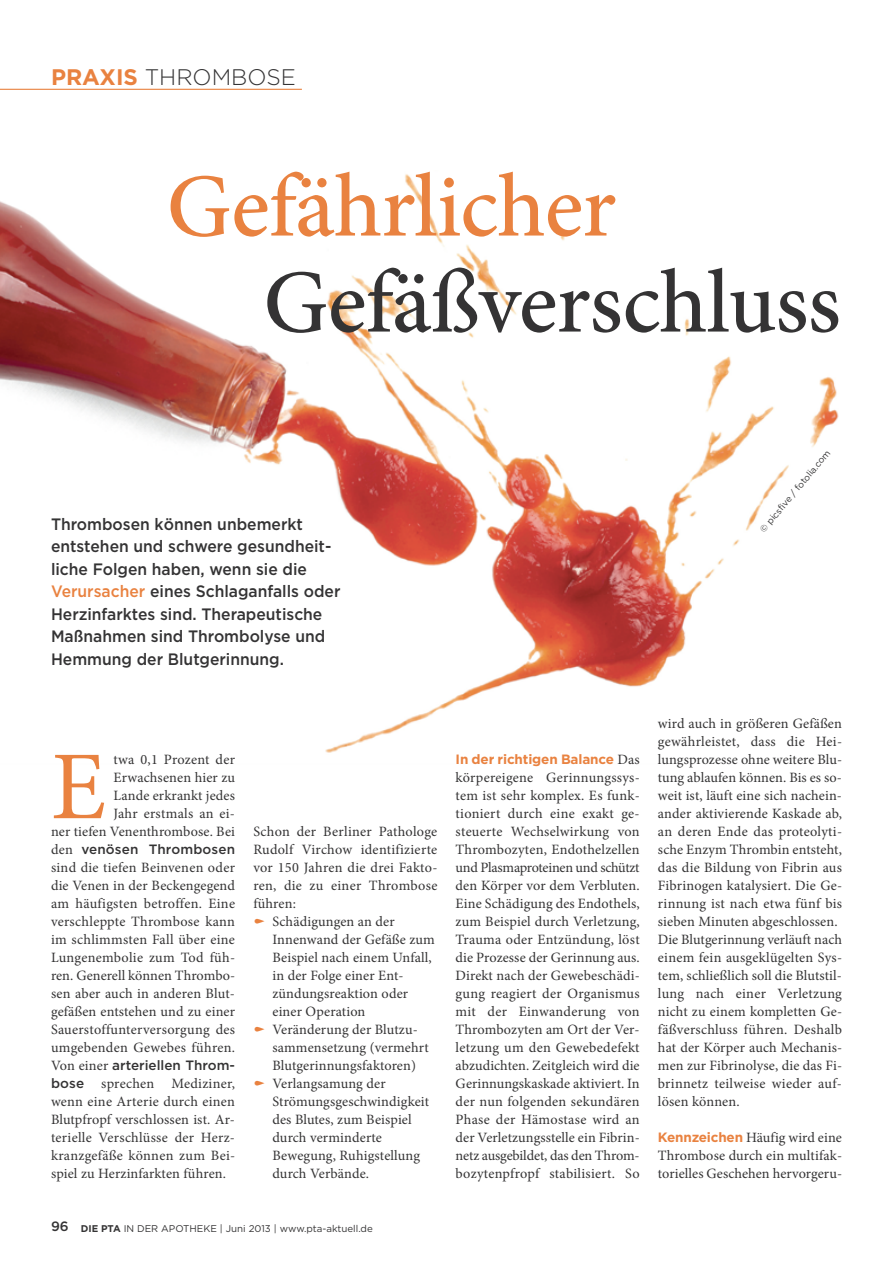
<style>
.page{position:relative;width:893px;height:1263px;background:#fff}
.page>*{position:absolute;margin:0;border:0;box-sizing:border-box;transform-origin:0 0}
.t1{font:97.35px "Minion Pro";color:#e98240}
.t2{font:500 90px "Minion Pro";letter-spacing:-.01em;color:#343334}
.t3{font:500 90px "Minion Pro";letter-spacing:-.01em;color:#e98240}
.t4{font:300 22.5px "Gotham";color:#343334}
.t5{font:500 16.5px/22.5px "Gotham";color:#343334;scale:.95 1}
.t6{font:14.25px/18px "Minion Pro";letter-spacing:.01em;color:#343334;text-align:justify}
.t7{font:500 13.5px "Gotham";color:#343334}
.t8{font:700 13.5px "Gotham";letter-spacing:-.01em;color:#e98240}
.t9{font:9.75px "Gotham";color:#343334}
.t10{font:9px "Gotham";color:#343334}
.s1{font-weight:700;color:#e98240}
.s2{color:#e98240}
.s3{font-family:"Minion Pro";font-weight:400;font-size:14.25px}
.s4{font-family:"Gotham";font-weight:500;font-size:13.5px}
.s5{font-weight:500;font-size:13.5px}
.s6{font-weight:700}
.s7{font-family:"Minion Pro";font-weight:400;font-size:14.25px;color:#343334}
.s8{font-family:"Gotham";font-weight:700;font-size:13.5px;color:#e98240}
</style>
<div class="page">
<img style="left:0;top:174px;width:839px;height:579px">
<hr style="left:0;top:89px;width:302px;height:1px;background:#e98240">
<h3 class="t4" style="left:51px;top:68px;width:246px"><span class="s1">PRAXIS</span> THROMBOSE</h3>
<h2 class="t3" style="left:167px;top:152px;width:451px">Gefährlicher</h2>
<h2 class="t2" style="left:263px;top:248px;width:579px">Gefäßverschluss</h2>
<p class="t5" style="left:51px;top:514px;width:306px">Thrombosen können unbemerkt entstehen und schwere gesundheit&shy;liche Folgen haben, wenn sie die <span class="s2">Verursacher</span> eines Schlaganfalls oder Herzinfarktes sind. Therapeutische Maßnahmen sind Thrombolyse und Hemmung der Blutgerinnung.</p>
<p class="t10" style="left:759px;top:528px;width:105px;rotate:-50deg">© picsfive / fotolia.com</p>
<p class="t6" style="left:51px;top:752px;width:186px;text-align:right">twa 0,1 Prozent der<br>Erwachsenen hier zu<br>Lande erkrankt jedes<br>Jahr erstmals an ei-<br>ner tiefen Venenthrombose. Bei</p>
<p class="t7" style="left:51px;top:844px;width:186px"><span class="s3">den</span> venösen Thrombosen</p>
<p class="t6" style="left:51px;top:860px;width:186px">sind die tiefen Beinvenen oder die Venen in der Beckengegend am häufigsten betroffen. Eine verschleppte Thrombose kann im schlimmsten Fall über eine Lungenembolie zum Tod füh&shy;ren. Generell können Thrombo&shy;sen aber auch in anderen Blut&shy;gefäßen entstehen und zu einer Sauerstoffunterversorgung des umgebenden Gewebes führen.</p>
<p class="t7" style="left:51px;top:1060px;width:185px"><span class="s3">Von einer</span> arteriellen Throm-</p>
<p class="t6" style="left:51px;top:1076px;width:186px"><span class="s4">bose</span> sprechen Mediziner, wenn eine Arterie durch einen Blutpfropf verschlossen ist. Ar&shy;terielle Verschlüsse der Herz&shy;kranzgefäße können zum Bei&shy;spiel zu Herzinfarkten führen.</p>
<h1 class="t1" style="left:51px;top:749px;width:57px">E</h1>
<p class="t6" style="left:253px;top:824px;width:186px">Schon der Berliner Pathologe</p>
<p class="t6" style="left:253px;top:842px;width:185px">Rudolf Virchow identifizierte</p>
<p class="t6" style="left:253px;top:860px;width:186px">vor 150 Jahren die drei Fakto-</p>
<p class="t6" style="left:253px;top:878px;width:186px">ren, die zu einer Thrombose</p>
<p class="t6" style="left:253px;top:896px;width:44px">führen:</p>
<p class="t6" style="left:272px;top:914px;width:124px">Schädigungen an der</p>
<p class="t6" style="left:272px;top:932px;width:164px">Innenwand der Gefäße zum</p>
<p class="t6" style="left:272px;top:950px;width:161px">Beispiel nach einem Unfall,</p>
<p class="t6" style="left:272px;top:968px;width:133px">in der Folge einer Ent-</p>
<p class="t6" style="left:272px;top:986px;width:137px">zündungsreaktion oder</p>
<p class="t6" style="left:272px;top:1004px;width:94px">einer Operation</p>
<p class="t6" style="left:272px;top:1022px;width:147px">Veränderung der Blutzu-</p>
<p class="t6" style="left:272px;top:1040px;width:158px">sammensetzung (vermehrt</p>
<p class="t6" style="left:272px;top:1058px;width:145px">Blutgerinnungsfaktoren)</p>
<p class="t6" style="left:272px;top:1076px;width:115px">Verlangsamung der</p>
<p class="t6" style="left:272px;top:1094px;width:158px">Strömungsgeschwindigkeit</p>
<p class="t6" style="left:272px;top:1112px;width:141px">des Blutes, zum Beispiel</p>
<p class="t6" style="left:272px;top:1130px;width:111px">durch verminderte</p>
<p class="t6" style="left:272px;top:1148px;width:149px">Bewegung, Ruhigstellung</p>
<p class="t6" style="left:272px;top:1166px;width:98px">durch Verbände.</p>
<p class="t9" style="left:51px;top:1225px;width:323px"><span class="s5">96</span> <span class="s6">DIE PTA</span> IN DER APOTHEKE | Juni 2013 | www.pta-aktuell.de</p>
<p class="t8" style="left:456px;top:754px;width:186px">In der richtigen Balance <span class="s7">Das</span></p>
<p class="t6" style="left:456px;top:770px;width:186px">körpereigene Gerinnungssys&shy;tem ist sehr komplex. Es funk&shy;tioniert durch eine exakt ge&shy;steuerte Wechselwirkung von Thrombozyten, Endothelzellen und Plasmaproteinen und schützt den Körper vor dem Verbluten.<br>Eine Schädigung des Endothels, zum Beispiel durch Verletzung, Trauma oder Entzündung, löst die Prozesse der Gerinnung aus.<br>Direkt nach der Gewebeschädi&shy;gung reagiert der Organismus mit der Einwanderung von Thrombozyten am Ort der Ver&shy;letzung um den Gewebedefekt abzudichten. Zeitgleich wird die Gerinnungskaskade aktiviert. In der nun folgenden sekundären Phase der Hämostase wird an der Verletzungsstelle ein Fibrin&shy;netz ausgebildet, das den Throm&shy;bozytenpfropf stabilisiert. So</p>
<p class="t6" style="left:658px;top:716px;width:186px;text-align:left">wird auch in größeren Gefäßen gewährleistet, dass die Hei&shy;lungsprozesse ohne weitere Blu&shy;tung ablaufen können. Bis es so&shy;weit ist, läuft eine sich nachein&shy;ander aktivierende Kaskade ab, an deren Ende das proteolyti&shy;sche Enzym Thrombin entsteht, das die Bildung von Fibrin aus<br>Fibrinogen katalysiert. Die Ge&shy;rinnung ist nach etwa fünf bis sieben Minuten abgeschlossen.<br>Die Blutgerinnung verläuft nach einem fein ausgeklügelten Sys&shy;tem, schließlich soll die Blutstil&shy;lung nach einer Verletzung nicht zu einem kompletten Ge&shy;fäßverschluss führen. Deshalb hat der Körper auch Mechanis&shy;men zur Fibrinolyse, die das Fi&shy;brinnetz teilweise wieder auf&shy;lösen können.</p>
<p class="t6" style="left:658px;top:1130px;width:186px"><span class="s8">Kennzeichen</span> Häufig wird eine Thrombose durch ein multifak&shy;torielles Geschehen hervorgeru-</p>
</div>
